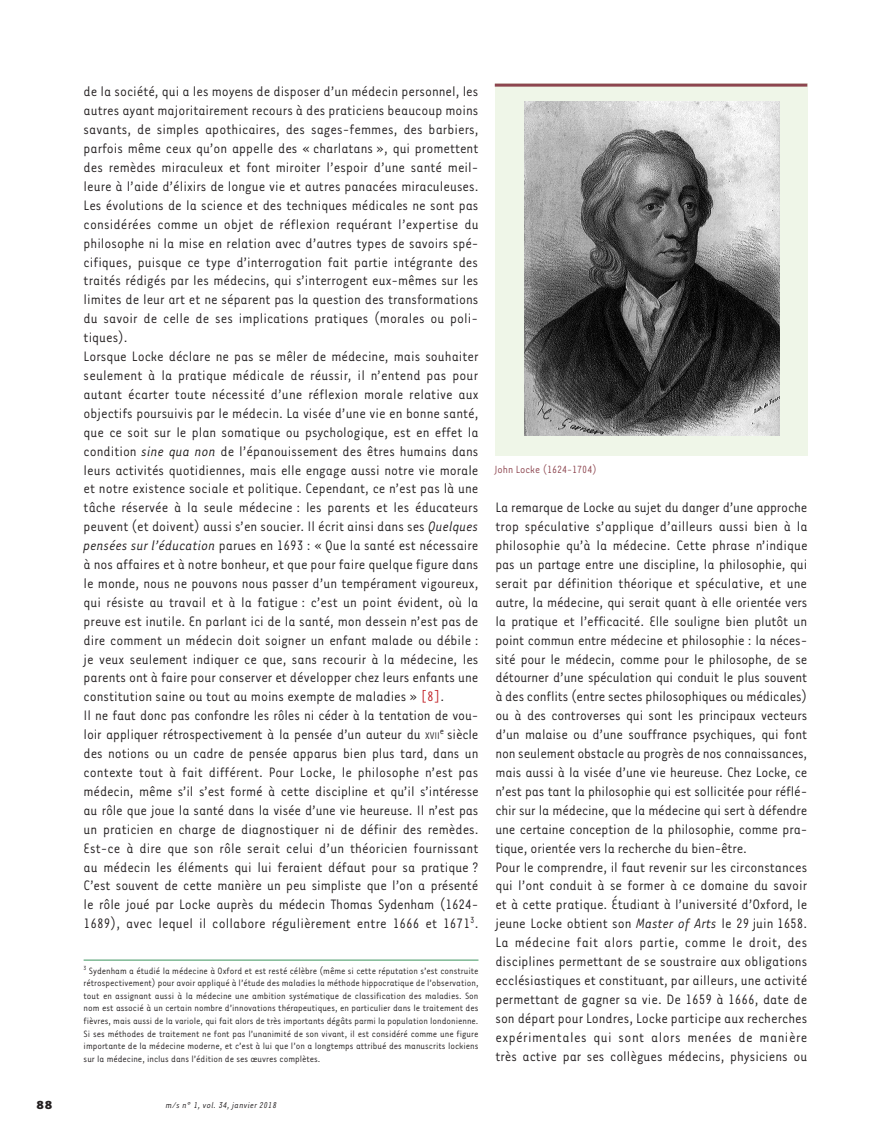
<style>
.page{position:relative;width:891px;height:1147px;background:#fff}
.page>*{position:absolute;margin:0;border:0;box-sizing:border-box;transform-origin:0 0}
.t1{font:15.75px/18.9px "Tarzana Narrow";color:#231f20}
.t2{font:700 13.5px "Tarzana Wide";color:#231f20}
.t3{font:12px "Tarzana Narrow";color:#8d454f}
.t4{font:10.5px/12.6px "Tarzana Narrow";color:#231f20;text-align:justify}
.t5{font:italic 9.75px "Tarzana Narrow";letter-spacing:.025em;color:#231f20}
.s1{font-style:italic}
.s2{color:#c12025}
.s3{font-size:10.95px}
</style>
<div class="page">
<hr style="left:84px;top:959px;width:394px;height:2px;background:#7db894">
<div style="left:495px;top:84px;width:312px;height:372px;background:#eff6e8"></div>
<img style="left:524px;top:102px;width:255px;height:334px">
<hr style="left:495px;top:84px;width:312px;height:3px;background:#8d454f">
<p class="t1" style="left:84px;top:81px;width:397px">de la société, qui a les moyens de disposer d’un médecin personnel, les autres ayant majoritairement recours à des praticiens beaucoup moins savants, de simples apothicaires, des sages-femmes, des barbiers, parfois même ceux qu’on appelle des « charlatans », qui promettent des remèdes miraculeux et font miroiter l’espoir d’une santé meil&shy;leure à l’aide d’élixirs de longue vie et autres panacées miraculeuses.<br>Les évolutions de la science et des techniques médicales ne sont pas considérées comme un objet de réflexion requérant l’expertise du philosophe ni la mise en relation avec d’autres types de savoirs spé&shy;cifiques, puisque ce type d’interrogation fait partie intégrante des traités rédigés par les médecins, qui s’interrogent eux-mêmes sur les limites de leur art et ne séparent pas la question des transformations du savoir de celle de ses implications pratiques (morales ou poli&shy;tiques).<br>Lorsque Locke déclare ne pas se mêler de médecine, mais souhaiter seulement à la pratique médicale de réussir, il n’entend pas pour autant écarter toute nécessité d’une réflexion morale relative aux objectifs poursuivis par le médecin. La visée d’une vie en bonne santé, que ce soit sur le plan somatique ou psychologique, est en effet la condition <span class="s1">sine qua non</span> de l’épanouissement des êtres humains dans leurs activités quotidiennes, mais elle engage aussi notre vie morale et notre existence sociale et politique. Cependant, ce n’est pas là une tâche réservée à la seule médecine : les parents et les éducateurs peuvent (et doivent) aussi s’en soucier. Il écrit ainsi dans ses <span class="s1">Quelques pensées sur l’éducation</span> parues en 1693 : « Que la santé est nécessaire à nos affaires et à notre bonheur, et que pour faire quelque figure dans le monde, nous ne pouvons nous passer d’un tempérament vigoureux, qui résiste au travail et à la fatigue : c’est un point évident, où la preuve est inutile. En parlant ici de la santé, mon dessein n’est pas de dire comment un médecin doit soigner un enfant malade ou débile : je veux seulement indiquer ce que, sans recourir à la médecine, les parents ont à faire pour conserver et développer chez leurs enfants une constitution saine ou tout au moins exempte de maladies » <span class="s2">[8]</span>.<br>Il ne faut donc pas confondre les rôles ni céder à la tentation de vou&shy;loir appliquer rétrospectivement à la pensée d’un auteur du <span class="s3">XVII</span><sup>e</sup> siècle des notions ou un cadre de pensée apparus bien plus tard, dans un contexte tout à fait différent. Pour Locke, le philosophe n’est pas médecin, même s’il s’est formé à cette discipline et qu’il s’intéresse au rôle que joue la santé dans la visée d’une vie heureuse. Il n’est pas un praticien en charge de diagnostiquer ni de définir des remèdes.<br>Est-ce à dire que son rôle serait celui d’un théoricien fournissant au médecin les éléments qui lui feraient défaut pour sa pratique ?<br>C’est souvent de cette manière un peu simpliste que l’on a présenté le rôle joué par Locke auprès du médecin Thomas Sydenham (1624- 1689), avec lequel il collabore régulièrement entre 1666 et 1671<sup>3</sup>.</p>
<p class="t4" style="left:84px;top:963px;width:396px"><sup>3</sup> Sydenham a étudié la médecine à Oxford et est resté célèbre (même si cette réputation s’est construite rétrospectivement) pour avoir appliqué à l’étude des maladies la méthode hippocratique de l’observation, tout en assignant aussi à la médecine une ambition systématique de classification des maladies. Son nom est associé à un certain nombre d’innovations thérapeutiques, en particulier dans le traitement des fièvres, mais aussi de la variole, qui fait alors de très importants dégâts parmi la population londonienne.<br>Si ses méthodes de traitement ne font pas l’unanimité de son vivant, il est considéré comme une figure importante de la médecine moderne, et c’est à lui que l’on a longtemps attribué des manuscrits lockiens sur la médecine, inclus dans l’édition de ses œuvres complètes.</p>
<p class="t2" style="left:36px;top:1095px;width:18px">88</p>
<p class="t5" style="left:166px;top:1099px;width:112px">m/s n° 1, vol. 34, janvier 2018</p>
<p class="t3" style="left:494px;top:462px;width:104px">John Locke (1624-1704)</p>
<p class="t1" style="left:495px;top:497px;width:314px">La remarque de Locke au sujet du danger d’une approche trop spéculative s’applique d’ailleurs aussi bien à la philosophie qu’à la médecine. Cette phrase n’indique pas un partage entre une discipline, la philosophie, qui serait par définition théorique et spéculative, et une autre, la médecine, qui serait quant à elle orientée vers la pratique et l’efficacité. Elle souligne bien plutôt un point commun entre médecine et philosophie : la néces&shy;sité pour le médecin, comme pour le philosophe, de se détourner d’une spéculation qui conduit le plus souvent à des conflits (entre sectes philosophiques ou médicales) ou à des controverses qui sont les principaux vecteurs d’un malaise ou d’une souffrance psychiques, qui font non seulement obstacle au progrès de nos connaissances, mais aussi à la visée d’une vie heureuse. Chez Locke, ce n’est pas tant la philosophie qui est sollicitée pour réflé&shy;chir sur la médecine, que la médecine qui sert à défendre une certaine conception de la philosophie, comme pra&shy;tique, orientée vers la recherche du bien-être.<br>Pour le comprendre, il faut revenir sur les circonstances qui l’ont conduit à se former à ce domaine du savoir et à cette pratique. Étudiant à l’université d’Oxford, le jeune Locke obtient son <span class="s1">Master of Arts</span> le 29 juin 1658.<br>La médecine fait alors partie, comme le droit, des disciplines permettant de se soustraire aux obligations ecclésiastiques et constituant, par ailleurs, une activité permettant de gagner sa vie. De 1659 à 1666, date de son départ pour Londres, Locke participe aux recherches expérimentales qui sont alors menées de manière très active par ses collègues médecins, physiciens ou</p>
</div>
